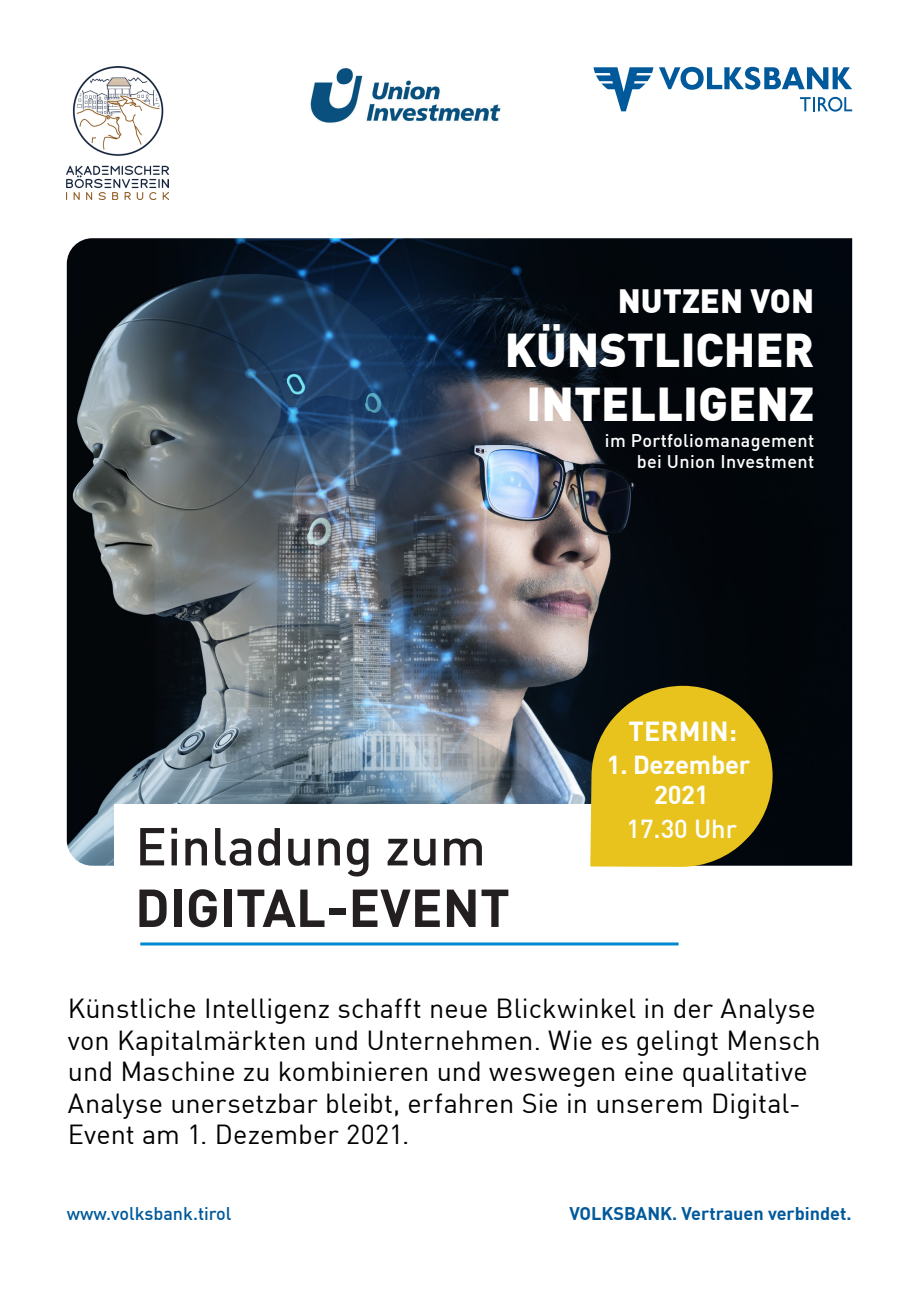
<style>
.page{position:relative;width:919px;height:1289px;background:#fff}
.page>*{position:absolute;margin:0;border:0;box-sizing:border-box;transform-origin:0 0}
.t1{font:700 52.5px "DINOT";color:#231f20}
.t2{font:500 52.5px "DINOT";color:#231f20}
.t3{font:900 46.5px/54px "DINOT";color:#fff;text-align:center}
.t4{font:900 33px "DINOT";color:#fff}
.t5{font:27px/31.5px "DINOT";letter-spacing:.005em;color:#000}
.t6{font:700 27px "DINOT";letter-spacing:.01em;color:#fff}
.t7{font:700 25.5px/30px "DINOT";letter-spacing:-.01em;color:#fff;text-align:center}
.t8{font:500 25.5px "DINOT";color:#fff}
.t9{font:500 18px/21px "DINOT";letter-spacing:.02em;color:#fff;text-align:right}
.t10{font:700 18px "DINOT";color:#00599b}
.t11{font:500 18px "DINOT";color:#00599b}
</style>
<div class="page">
<img style="left:67px;top:238px;width:785px;height:627px">
<svg style="left:659px;top:67px;width:193px;height:23px"></svg>
<svg style="left:593px;top:67px;width:60px;height:44px"></svg>
<svg style="left:800px;top:97px;width:52px;height:15px"></svg>
<div style="left:114px;top:804px;width:564px;height:148px;background:#fff"></div>
<hr style="left:140px;top:942px;width:538px;height:3px;background:#0089cf">
<svg style="left:527px;top:648px;width:283px;height:219px"></svg>
<img style="left:310px;top:68px;width:191px;height:55px">
<img style="left:67px;top:67px;width:101px;height:132px">
<p class="t4" style="left:617px;top:274px;width:198px">NUTZEN VON</p>
<p class="t3" style="left:504px;top:318px;width:311px">KÜNSTLICHER<br>INTELLIGENZ</p>
<p class="t9" style="left:605px;top:428px;width:211px">im Portfoliomanagement bei Union Investment</p>
<p class="t2" style="left:135px;top:805px;width:352px">Einladung zum</p>
<p class="t1" style="left:135px;top:867px;width:376px">DIGITAL-EVENT</p>
<p class="t6" style="left:628px;top:710px;width:110px">TERMIN:</p>
<p class="t7" style="left:606px;top:747px;width:145px">1. Dezember<br>2021</p>
<p class="t8" style="left:626px;top:809px;width:112px">17.30 Uhr</p>
<p class="t5" style="left:68px;top:990px;width:754px">Künstliche Intelligenz schafft neue Blickwinkel in der Analyse von Kapitalmärkten und Unternehmen. Wie es gelingt Mensch und Maschine zu kombinieren und weswegen eine qualitative Analyse unersetzbar bleibt, erfahren Sie in unserem Digital-Event am 1. Dezember 2021.</p>
<p class="t11" style="left:67px;top:1199px;width:166px">www.volksbank.tirol</p>
<p class="t10" style="left:569px;top:1199px;width:284px">VOLKSBANK. Vertrauen verbindet.</p>
</div>
